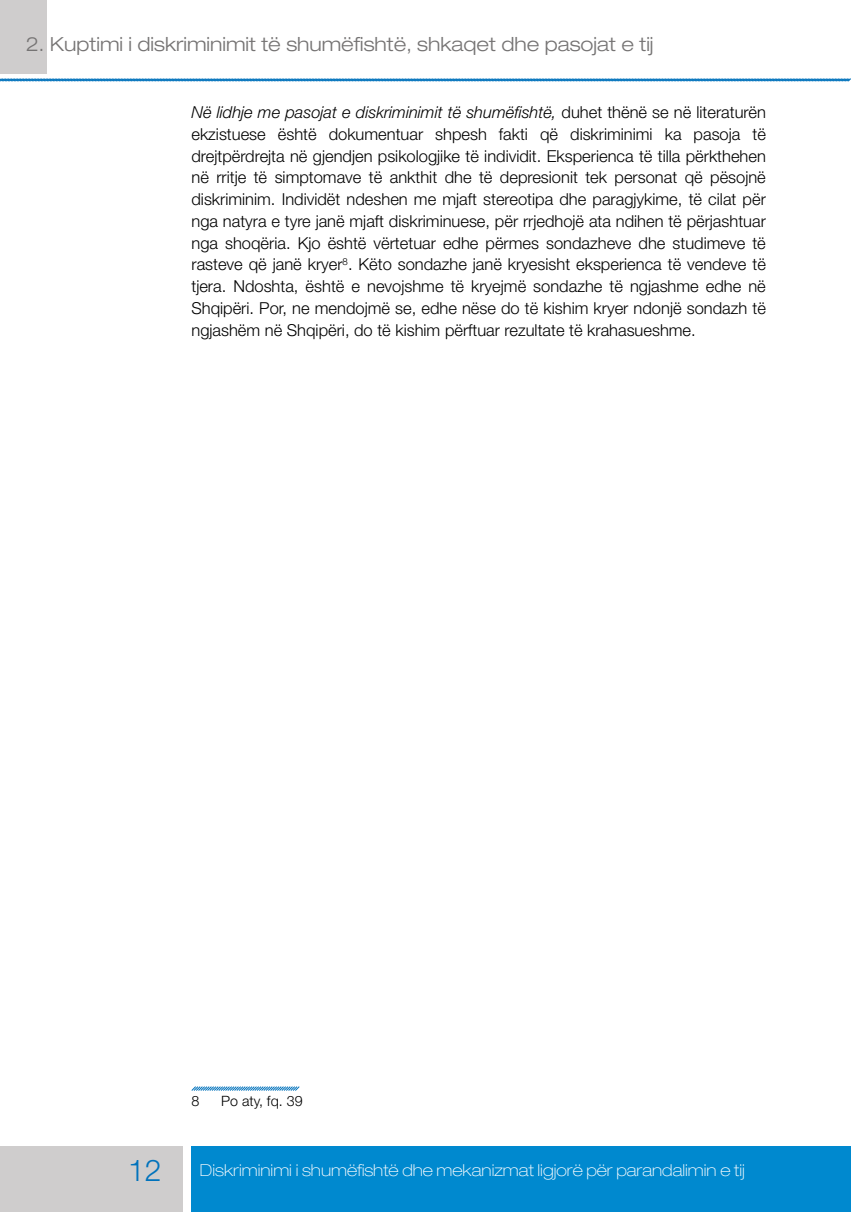
<style>
.page{position:relative;width:851px;height:1212px;background:#fff}
.page>*{position:absolute;margin:0;border:0;box-sizing:border-box;transform-origin:0 0}
.t1{font:300 30px "Helvetica Neue LT Std";color:#0072bc}
.t2{font:300 expanded 19.5px "Helvetica Neue LT Std";color:#757373}
.t3{font:300 16.5px/21.8px "Helvetica Neue LT Std";color:#000;text-align:justify}
.t4{font:100 expanded 16.5px "Helvetica Neue LT Std";color:#fff}
.t5{font:300 14.25px "Helvetica Neue LT Std";color:#000}
.s1{font-style:italic}
</style>
<div class="page">
<div style="left:191px;top:1146px;width:659px;height:66px;background:#0089cf"></div>
<div style="left:0;top:1146px;width:183px;height:66px;background:#cfcdcd"></div>
<div style="left:0;top:0;width:47px;height:74px;background:#cfcdcd"></div>
<svg style="left:0;top:78px;width:850px;height:4px;background:#62a8d5"></svg>
<svg style="left:191px;top:1086px;width:109px;height:5px"></svg>
<p class="t2" style="left:26px;top:33px;width:629px">2. Kuptimi i diskriminimit të shumëfishtë, shkaqet dhe pasojat e tij</p>
<p class="t3" style="left:191px;top:101px;width:576px"><span class="s1">Në lidhje me pasojat e diskriminimit të shumëfishtë,</span> duhet thënë se në literaturën ekzistuese është dokumentuar shpesh fakti që diskriminimi ka pasoja të drejtpërdrejta në gjendjen psikologjike të individit. Eksperienca të tilla përkthehen në rritje të simptomave të ankthit dhe të depresionit tek personat që pësojnë diskriminim. Individët ndeshen me mjaft stereotipa dhe paragjykime, të cilat për nga natyra e tyre janë mjaft diskriminuese, për rrjedhojë ata ndihen të përjashtuar nga shoqëria. Kjo është vërtetuar edhe përmes sondazheve dhe studimeve të rasteve që janë kryer<sup>8</sup>. Këto sondazhe janë kryesisht eksperienca të vendeve të tjera. Ndoshta, është e nevojshme të kryejmë sondazhe të ngjashme edhe në Shqipëri. Por, ne mendojmë se, edhe nëse do të kishim kryer ndonjë sondazh të ngjashëm në Shqipëri, do të kishim përftuar rezultate të krahasueshme.</p>
<h1 class="t1" style="left:128px;top:1152px;width:35px">12</h1>
<p class="t5" style="left:191px;top:1092px;width:9px">8</p>
<p class="t5" style="left:221px;top:1092px;width:83px">Po aty, fq. 39</p>
<p class="t4" style="left:200px;top:1160px;width:546px">Diskriminimi i shumëfishtë dhe mekanizmat ligjorë për parandalimin e tij</p>
</div>
